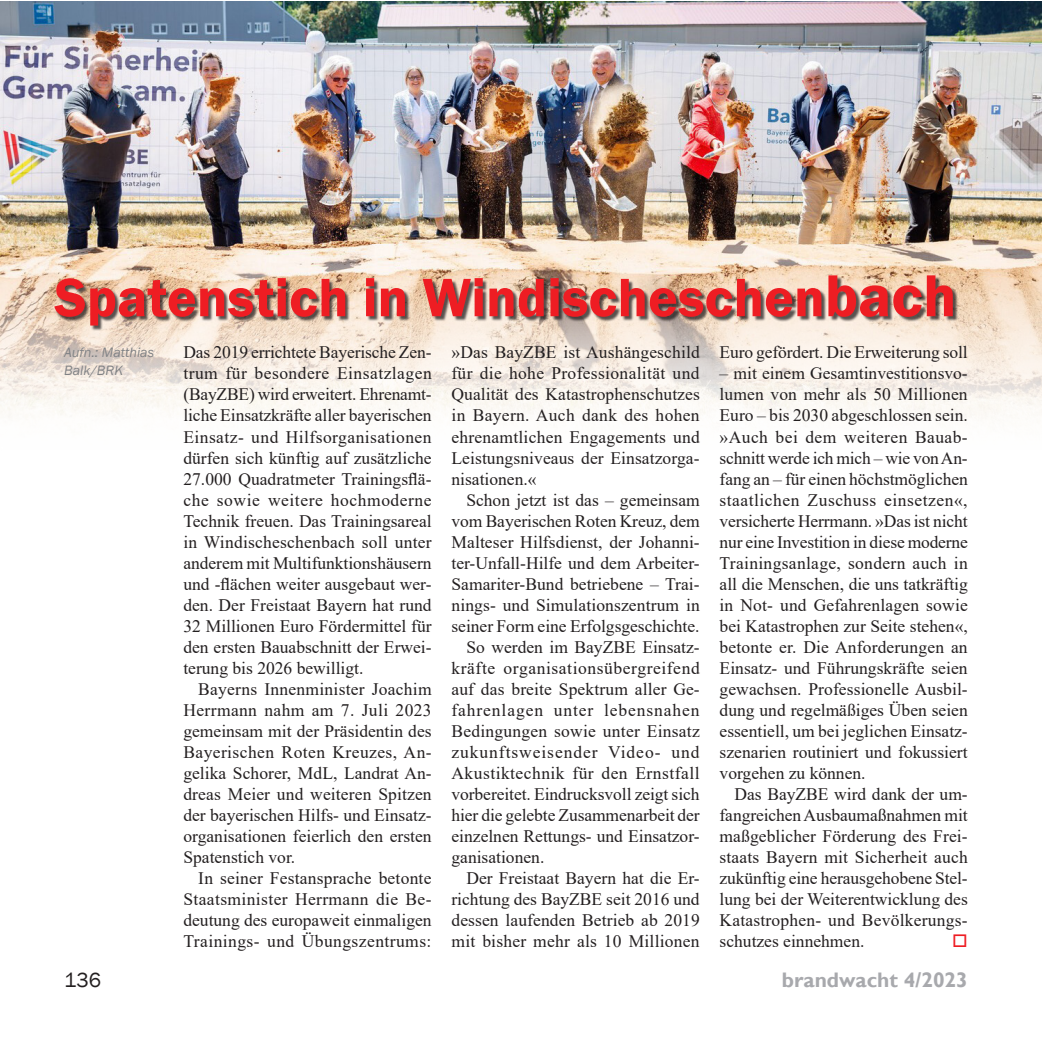
<style>
.page{position:relative;width:1042px;height:1061px;background:#fff}
.page>*{position:absolute;margin:0;border:0;box-sizing:border-box;transform-origin:0 0}
.Untertitel_Kopie{font:600 56px "Franklin Gothic";color:#ee1d23}
.t1{font:700 21px "Gill Sans";color:#a8a9ad}
.t2{font:21px "Franklin Gothic";color:#231f20}
.Fließtext_mit_Einzug{font:17.5px/21px "Times New Roman";color:#231f20;text-align:justify}
.Fließtext_ohne_Einzu{font:17.5px/21px "Times New Roman";color:#231f20;text-align:justify}
.Bildquellenangaben_K{font:italic 14px/17.5px "Franklin Gothic";color:#808285}
.s1{font-size:61.25px}
</style>
<div class="page">
<img style="left:0;top:1px;width:1041px;height:417px">
<div style="left:56px;top:277px;width:901px;height:54px;background:#231f20;opacity:.75"></div>
<p class="Untertitel_Kopie" style="left:54px;top:263px;width:903px">Spatenstich in Windischeschen<span class="s1">bach</span></p>
<p class="Fließtext_ohne_Einzu" style="left:183px;top:341px;width:250px">Das 2019 errichtete Bayerische Zen&shy;trum für besondere Einsatzlagen (BayZBE) wird erweitert. Ehrenamt&shy;liche Einsatzkräfte aller bayerischen Einsatz- und Hilfsorganisationen dürfen sich künftig auf zusätzliche 27.000 Quadratmeter Trainingsflä&shy;che sowie weitere hochmoderne Technik freuen. Das Trainingsareal in Windischeschenbach soll unter anderem mit Multifunktionshäusern und -flächen weiter ausgebaut wer&shy;den. Der Freistaat Bayern hat rund 32 Millionen Euro Fördermittel für den ersten Bauabschnitt der Erwei&shy;terung bis 2026 bewilligt.</p>
<p class="Fließtext_mit_Einzug" style="left:183px;top:677px;width:250px;text-indent:15px">Bayerns Innenminister Joachim Herrmann nahm am 7. Juli 2023 gemeinsam mit der Präsidentin des Bayerischen Roten Kreuzes, An&shy;gelika Schorer, MdL, Landrat An&shy;dreas Meier und weiteren Spitzen der bayerischen Hilfs- und Einsatz&shy;organisationen feierlich den ersten Spatenstich vor.</p>
<p class="Fließtext_mit_Einzug" style="left:183px;top:866px;width:250px;text-indent:15px">In seiner Festansprache betonte Staatsminister Herrmann die Be&shy;deutung des europaweit einmaligen Trainings- und Übungszentrums:</p>
<p class="Fließtext_mit_Einzug" style="left:451px;top:341px;width:250px">»Das BayZBE ist Aushängeschild für die hohe Professionalität und Qualität des Katastrophenschutzes in Bayern. Auch dank des hohen ehrenamtlichen Engagements und Leistungsniveaus der Einsatzorga&shy;nisationen.«</p>
<p class="Fließtext_mit_Einzug" style="left:451px;top:488px;width:250px;text-indent:15px">Schon jetzt ist das – gemeinsam vom Bayerischen Roten Kreuz, dem Malteser Hilfsdienst, der Johanni&shy;ter-Unfall-Hilfe und dem Arbeiter-Samariter-Bund betriebene – Trai&shy;nings- und Simulationszentrum in seiner Form eine Erfolgsgeschichte.</p>
<p class="Fließtext_mit_Einzug" style="left:451px;top:635px;width:250px;text-indent:15px">So werden im BayZBE Einsatz&shy;kräfte organisationsübergreifend auf das breite Spektrum aller Ge&shy;fahrenlagen unter lebensnahen Bedingungen sowie unter Einsatz zukunftsweisender Video- und Akustiktechnik für den Ernstfall vorbereitet. Eindrucksvoll zeigt sich hier die gelebte Zusammenarbeit der einzelnen Rettungs- und Einsatzor&shy;ganisationen.</p>
<p class="Fließtext_mit_Einzug" style="left:451px;top:866px;width:250px;text-indent:15px">Der Freistaat Bayern hat die Er&shy;richtung des BayZBE seit 2016 und dessen laufenden Betrieb ab 2019 mit bisher mehr als 10 Millionen</p>
<p class="Fließtext_mit_Einzug" style="left:719px;top:341px;width:249px">Euro gefördert. Die Erweiterung soll</p>
<p class="Fließtext_mit_Einzug" style="left:719px;top:362px;width:250px">– mit einem Gesamtinvestitionsvo&shy;lumen von mehr als 50 Millionen Euro – bis 2030 abgeschlossen sein. »Auch bei dem weiteren Bauab&shy;schnitt werde ich mich – wie von An&shy;fang an – für einen höchstmöglichen staatlichen Zuschuss einsetzen«, versicherte Herrmann. »Das ist nicht nur eine Investition in diese moderne Trainingsanlage, sondern auch in all die Menschen, die uns tatkräftig in Not- und Gefahrenlagen sowie bei Katastrophen zur Seite stehen«, betonte er. Die Anforderungen an Einsatz- und Führungskräfte seien gewachsen. Professionelle Ausbil&shy;dung und regelmäßiges Üben seien essentiell, um bei jeglichen Einsatz&shy;szenarien routiniert und fokussiert vorgehen zu können.</p>
<p class="Fließtext_mit_Einzug" style="left:719px;top:782px;width:250px;text-indent:15px">Das BayZBE wird dank der um&shy;fangreichen Ausbaumaßnahmen mit maßgeblicher Förderung des Frei&shy;staats Bayern mit Sicherheit auch zukünftig eine herausgehobene Stel&shy;lung bei der Weiterentwicklung des Katastrophen- und Bevölkerungs&shy;schutzes einnehmen.</p>
<p class="Bildquellenangaben_K" style="left:64px;top:344px;width:91px">Aufn.: Matthias<br>Balk/BRK</p>
<p class="t2" style="left:64px;top:967px;width:38px">136</p>
<p class="t1" style="left:781px;top:967px;width:187px">brandwacht 4/2023</p>
</div>
